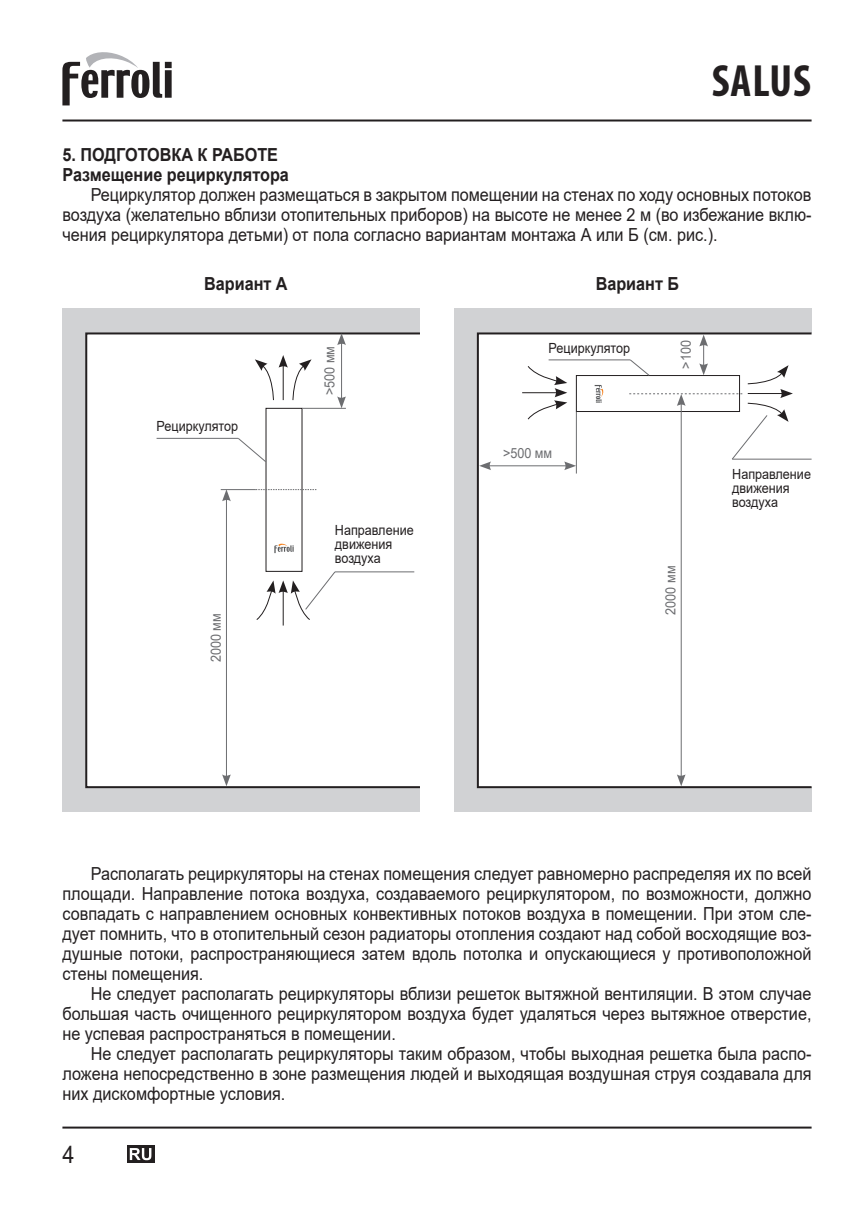
<style>
.page{position:relative;width:857px;height:1225px;background:#fff}
.page>*{position:absolute;margin:0;border:0;box-sizing:border-box;transform-origin:0 0}
.t1{font:700 condensed 45.4px "Myriad Pro";letter-spacing:.02em;color:#231f20}
.t2{font:24px "Arial";color:#231f20;scale:.9 1}
.t3{font:18px/20px "Arial";color:#231f20;text-align:justify;scale:.9 1}
.t4{font:700 18px/20px "Arial";color:#231f20;scale:.9 1}
.t5{font:14px/14px "Arial";color:#231f20;scale:.9 1}
.t6{font:14px "Arial";color:#6c6d70;scale:.9 1}
</style>
<div class="page">
<svg style="left:62px;top:52px;width:109px;height:53px"></svg>
<hr style="left:62px;top:119px;width:749px;height:2px;background:#231f20">
<hr style="left:62px;top:1126px;width:749px;height:2px;background:#231f20">
<div style="left:62px;top:308px;width:358px;height:503px;background:#d1d2d4"></div>
<div style="left:454px;top:308px;width:357px;height:503px;background:#d1d2d4"></div>
<div style="left:86px;top:333px;width:334px;height:454px;background:#fff"></div>
<div style="left:85px;top:332px;width:336px;height:456px;border:2px solid #231f20"></div>
<div style="left:477px;top:333px;width:334px;height:454px;background:#fff"></div>
<div style="left:476px;top:332px;width:336px;height:456px;border:2px solid #231f20"></div>
<hr style="left:282px;top:590px;width:1px;height:35px;background:#231f20">
<hr style="left:522px;top:392px;width:35px;height:1px;background:#231f20">
<svg style="left:255px;top:355px;width:56px;height:46px"></svg>
<svg style="left:526px;top:366px;width:41px;height:54px"></svg>
<div style="left:576px;top:375px;width:163px;height:37px;border:1px solid #231f20"></div>
<hr style="left:302px;top:408px;width:44px;height:1px;background:#6c6d70">
<hr style="left:575px;top:412px;width:1px;height:61px;background:#6c6d70">
<hr style="left:221px;top:489px;width:35px;height:1px;background:#6c6d70">
<svg style="left:237px;top:437px;width:29px;height:25px"></svg>
<svg style="left:256px;top:571px;width:79px;height:50px"></svg>
<hr style="left:156px;top:438px;width:82px;height:1px;background:#6c6d70">
<hr style="left:548px;top:359px;width:82px;height:1px;background:#6c6d70">
<hr style="left:335px;top:571px;width:79px;height:1px;background:#6c6d70">
<hr style="left:731px;top:459px;width:80px;height:1px;background:#6c6d70">
<svg style="left:256px;top:489px;width:60px;height:1px"></svg>
<hr style="left:341px;top:342px;width:1px;height:57px;background:#6c6d70">
<svg style="left:337px;top:396px;width:9px;height:12px"></svg>
<svg style="left:337px;top:333px;width:9px;height:12px"></svg>
<hr style="left:487px;top:465px;width:80px;height:1px;background:#6c6d70">
<svg style="left:479px;top:461px;width:12px;height:9px"></svg>
<svg style="left:564px;top:461px;width:11px;height:9px"></svg>
<hr style="left:226px;top:498px;width:1px;height:279px;background:#6c6d70">
<svg style="left:222px;top:774px;width:9px;height:12px"></svg>
<svg style="left:222px;top:489px;width:9px;height:12px"></svg>
<hr style="left:680px;top:403px;width:1px;height:374px;background:#6c6d70">
<svg style="left:676px;top:774px;width:9px;height:12px"></svg>
<svg style="left:629px;top:334px;width:163px;height:126px"></svg>
<svg style="left:127px;top:1145px;width:27px;height:17px"></svg>
<svg style="left:130px;top:1148px;width:21px;height:12px"></svg>
<svg style="left:274px;top:543px;width:19px;height:10px"></svg>
<svg style="left:594px;top:385px;width:9px;height:17px"></svg>
<h1 class="t1" style="left:711px;top:53px;width:101px">SALUS</h1>
<p class="t4" style="left:62px;top:144px;width:253px">5. ПОДГОТОВКА К РАБОТЕ<br>Размещение рециркулятора</p>
<p class="t3" style="left:62px;top:184px;width:833px;text-indent:28px">Рециркулятор должен размещаться в закрытом помещении на стенах по ходу основных потоков воздуха (желательно вблизи отопительных приборов) на высоте не менее 2 м (во избежание вклю&shy;чения рециркулятора детьми) от пола согласно вариантам монтажа А или Б (см. рис.).</p>
<p class="t4" style="left:204px;top:274px;width:94px">Вариант А</p>
<p class="t4" style="left:595px;top:274px;width:94px">Вариант Б</p>
<p class="t5" style="left:156px;top:419px;width:92px">Рециркулятор</p>
<p class="t6" style="left:206px;top:662px;width:56px;rotate:-90deg">2000 мм</p>
<p class="t6" style="left:320px;top:395px;width:56px;rotate:-90deg">&gt;500 мм</p>
<p class="t5" style="left:335px;top:523px;width:89px">Направление движения воздуха</p>
<p class="t5" style="left:548px;top:341px;width:92px">Рециркулятор</p>
<p class="t6" style="left:502px;top:443px;width:56px">&gt;500 мм</p>
<p class="t6" style="left:675px;top:369px;width:33px;rotate:-90deg">&gt;100</p>
<p class="t6" style="left:660px;top:614px;width:56px;rotate:-90deg">2000 мм</p>
<p class="t5" style="left:731px;top:466px;width:89px">Направление движения воздуха</p>
<p class="t3" style="left:62px;top:863px;width:833px;text-indent:28px">Располагать рециркуляторы на стенах помещения следует равномерно распределяя их по всей площади. Направление потока воздуха, создаваемого рециркулятором, по возможности, должно совпадать с направлением основных конвективных потоков воздуха в помещении. При этом сле&shy;дует помнить, что в отопительный сезон радиаторы отопления создают над собой восходящие воз&shy;душные потоки, распространяющиеся затем вдоль потолка и опускающиеся у противоположной стены помещения.</p>
<p class="t3" style="left:62px;top:983px;width:833px;text-indent:28px">Не следует располагать рециркуляторы вблизи решеток вытяжной вентиляции. В этом случае большая часть очищенного рециркулятором воздуха будет удаляться через вытяжное отверстие, не успевая распространяться в помещении.</p>
<p class="t3" style="left:62px;top:1043px;width:833px;text-indent:28px">Не следует располагать рециркуляторы таким образом, чтобы выходная решетка была распо&shy;ложена непосредственно в зоне размещения людей и выходящая воздушная струя создавала для них дискомфортные условия.</p>
<h2 class="t2" style="left:62px;top:1137px;width:15px">4</h2>
</div>
